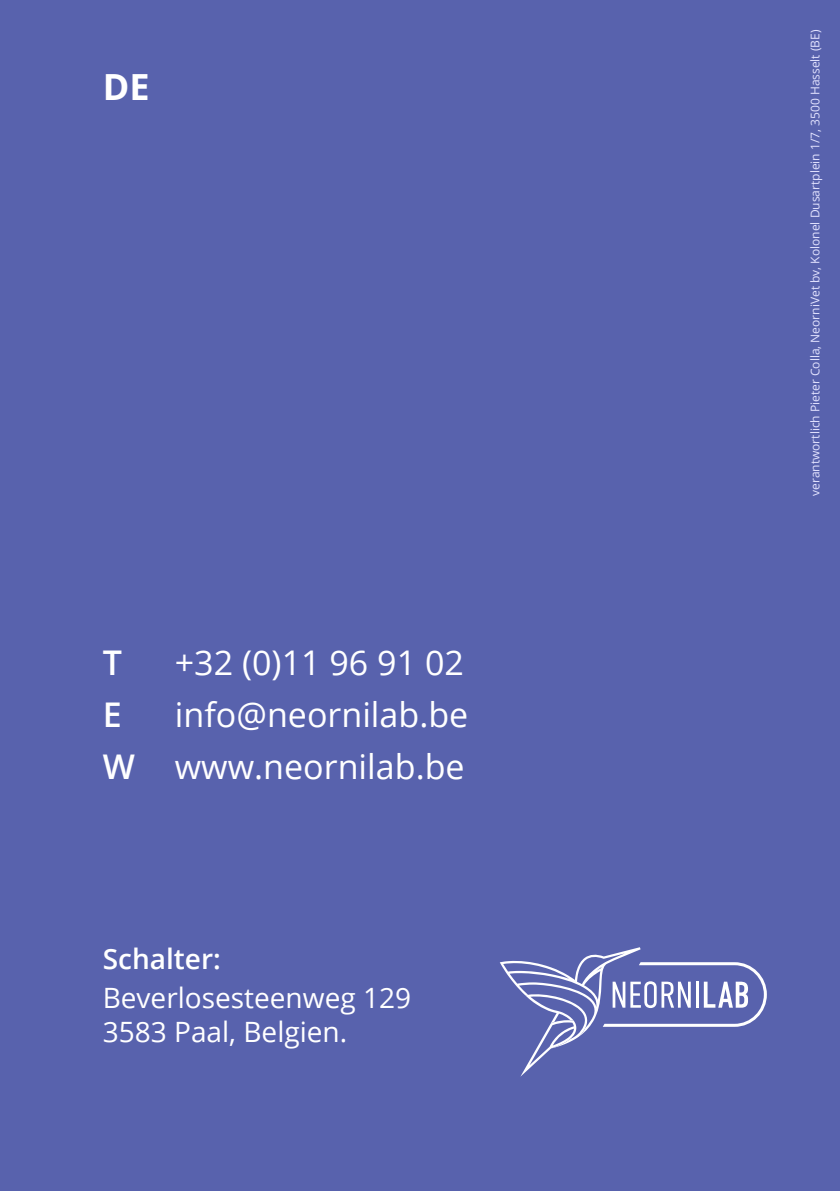
<style>
.page{position:relative;width:840px;height:1191px;background:#fff}
.page>*{position:absolute;margin:0;border:0;box-sizing:border-box;transform-origin:0 0}
.t1{font:700 36px "Open Sans";color:#fff}
.t2{font:34px "Open Sans";color:#fff}
.t3{font:600 34px "Open Sans";color:#fff}
.t4{font:28px/33.6px "Open Sans";color:#fff}
.t5{font:600 28px "Open Sans";color:#fff}
.t6{font:12px "Open Sans";color:#e3e3ff}
.s1{font-weight:600}
</style>
<div class="page">
<div style="left:0;top:0;width:839px;height:1191px;background:#5862ad"></div>
<svg style="left:500px;top:947px;width:266px;height:129px"></svg>
<hr style="left:695px;top:981px;width:3px;height:26px;background:#fff">
<p class="t1" style="left:103px;top:61px;width:48px">DE</p>
<p class="t3" style="left:103px;top:639px;width:21px">T</p>
<p class="t2" style="left:175px;top:639px;width:290px">+32 (0)11 96 91 02</p>
<p class="t3" style="left:103px;top:691px;width:20px">E</p>
<p class="t2" style="left:175px;top:691px;width:295px">info@neornilab.be</p>
<p class="t2" style="left:103px;top:743px;width:363px"><span class="s1">W</span> www.neornilab.be</p>
<p class="t5" style="left:103px;top:939px;width:119px">Schalter:</p>
<p class="t4" style="left:103px;top:980px;width:310px">Beverlosesteenweg 129<br>3583 Paal, Belgien.</p>
<p class="t6" style="left:806px;top:496px;width:468px;rotate:-90deg">verantwortlich Pieter Colla, NeorniVet bv, Kolonel Dusartplein 1/7, 3500 Hasselt (BE)</p>
</div>
